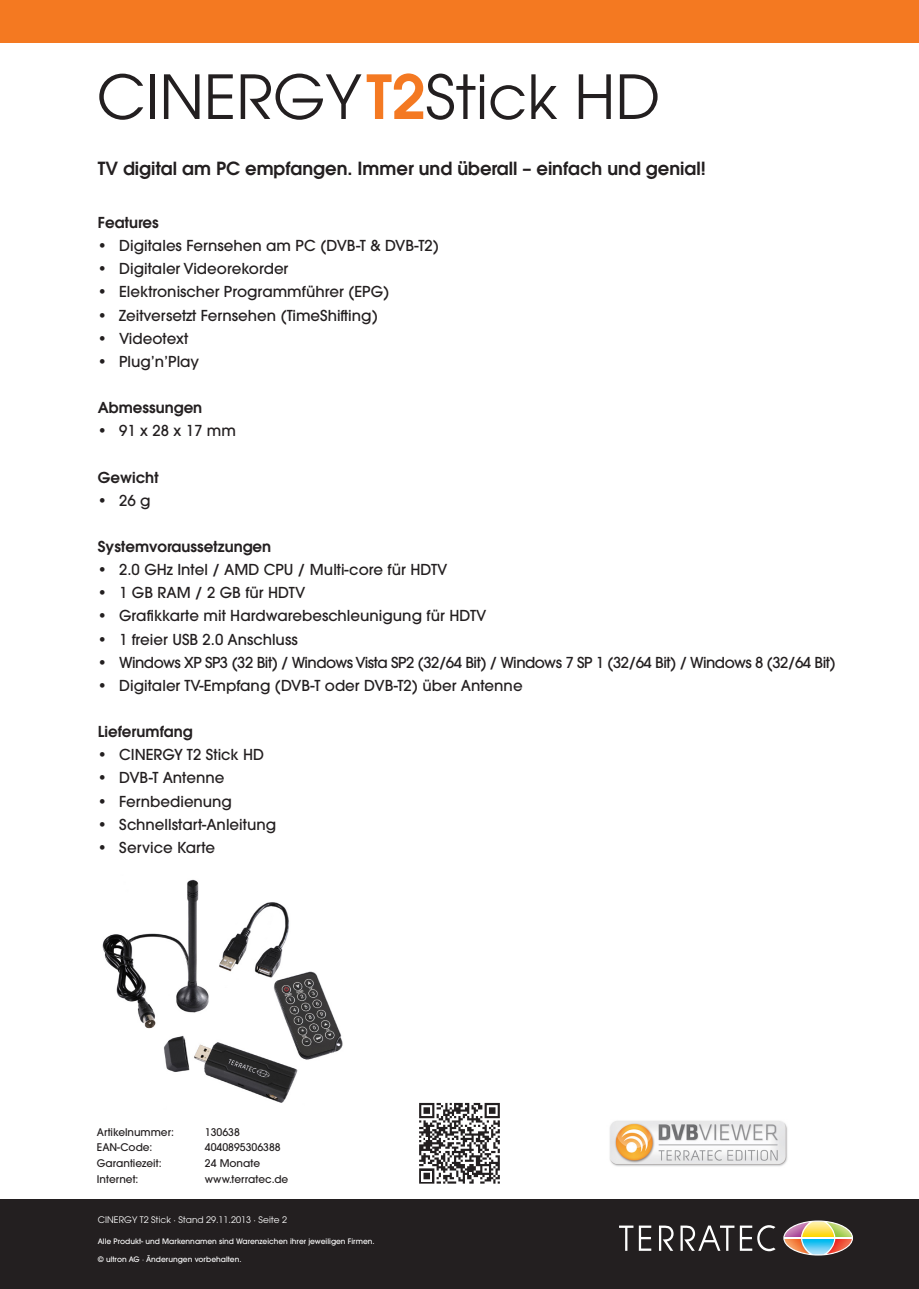
<style>
.page{position:relative;width:919px;height:1289px;background:#fff}
.page>*{position:absolute;margin:0;border:0;box-sizing:border-box;transform-origin:0 0}
.t1{font:60.3px "ITC Avant Garde Pro";color:#231f20}
.t2{font:600 18px "ITC Avant Garde Pro";color:#231f20}
.Texte_Aufzählung{font:500 15px "ITC Avant Garde Pro";color:#231f20}
.Texte_Aufzählung-2{font:500 15px "ITC Avant Garde Pro";letter-spacing:-.035em;color:#231f20}
.Texte_Aufzählung-3{font:600 15px "ITC Avant Garde Pro";color:#231f20}
.Texte_Aufzählung-4{font:500 15px "ITC Avant Garde Pro";letter-spacing:.295em;color:#231f20}
.Texte_Aufzählung-5{font:500 10.5px "ITC Avant Garde Pro";color:#231f20}
.t3{font:9px "ITC Avant Garde Pro";color:#fff}
.t4{font:500 7.5px "ITC Avant Garde Pro";color:#fff}
.s1{font-weight:600;color:#f47922}
</style>
<div class="page">
<div style="left:0;top:1199px;width:918px;height:89px;background:#231f20"></div>
<div style="left:0;top:0;width:918px;height:43px;background:#f47921"></div>
<svg style="left:619px;top:1225px;width:32px;height:25px"></svg>
<svg style="left:659px;top:1225px;width:14px;height:25px"></svg>
<svg style="left:680px;top:1225px;width:95px;height:26px"></svg>
<svg style="left:783px;top:1220px;width:70px;height:35px"></svg>
<svg style="left:419px;top:1183px;width:81px;height:1px"></svg>
<svg style="left:419px;top:1102px;width:81px;height:81px"></svg>
<img style="left:609px;top:1120px;width:179px;height:47px">
<img style="left:102px;top:879px;width:241px;height:224px">
<p class="t1" style="left:97px;top:59px;width:565px">CINERGY<span class="s1">T2</span>Stick HD</p>
<p class="t2" style="left:98px;top:157px;width:609px">TV digital am PC empfangen. Immer und überall – einfach und genial!</p>
<p class="Texte_Aufzählung-3" style="left:98px;top:213px;width:62px">Features</p>
<p class="Texte_Aufzählung" style="left:98px;top:236px;width:342px">• Digitales Fernsehen am PC (DVB-T &amp; DVB-T2)</p>
<p class="Texte_Aufzählung" style="left:98px;top:259px;width:192px">• Digitaler Videorekorder</p>
<p class="Texte_Aufzählung" style="left:98px;top:282px;width:293px">• Elektronischer Programmführer (EPG)</p>
<p class="Texte_Aufzählung" style="left:98px;top:305px;width:281px">• Zeitversetzt Fernsehen (TimeShifting)</p>
<p class="Texte_Aufzählung" style="left:98px;top:329px;width:92px">• Videotext</p>
<p class="Texte_Aufzählung" style="left:98px;top:352px;width:103px">• Plug’n’Play</p>
<p class="Texte_Aufzählung-3" style="left:98px;top:398px;width:106px">Abmessungen</p>
<p class="Texte_Aufzählung-4" style="left:98px;top:421px;width:140px">• 91x28x17mm</p>
<p class="Texte_Aufzählung-3" style="left:98px;top:467px;width:62px">Gewicht</p>
<p class="Texte_Aufzählung" style="left:98px;top:490px;width:54px">• 26 g</p>
<p class="Texte_Aufzählung-3" style="left:98px;top:536px;width:175px">Systemvoraussetzungen</p>
<p class="Texte_Aufzählung" style="left:98px;top:560px;width:351px">• 2.0 GHz Intel / AMD CPU / Multi-core für HDTV</p>
<p class="Texte_Aufzählung" style="left:98px;top:583px;width:209px">• 1 GB RAM / 2 GB für HDTV</p>
<p class="Texte_Aufzählung" style="left:98px;top:606px;width:390px">• Grafikkarte mit Hardwarebeschleunigung für HDTV</p>
<p class="Texte_Aufzählung" style="left:98px;top:629px;width:201px">• 1 freier USB 2.0 Anschluss</p>
<p class="Texte_Aufzählung-2" style="left:98px;top:652px;width:739px">• Windows XP SP3 (32 Bit) / Windows Vista SP2 (32/64 Bit) / Windows 7 SP 1 (32/64 Bit) / Windows 8 (32/64 Bit)</p>
<p class="Texte_Aufzählung" style="left:98px;top:675px;width:426px">• Digitaler TV-Empfang (DVB-T oder DVB-T2) über Antenne</p>
<p class="Texte_Aufzählung-3" style="left:98px;top:721px;width:96px">Lieferumfang</p>
<p class="Texte_Aufzählung" style="left:98px;top:745px;width:168px">• CINERGY T2 Stick HD</p>
<p class="Texte_Aufzählung" style="left:98px;top:768px;width:128px">• DVB-T Antenne</p>
<p class="Texte_Aufzählung" style="left:98px;top:791px;width:135px">• Fernbedienung</p>
<p class="Texte_Aufzählung" style="left:98px;top:814px;width:180px">• Schnellstart-Anleitung</p>
<p class="Texte_Aufzählung" style="left:98px;top:837px;width:119px">• Service Karte</p>
<p class="Texte_Aufzählung-5" style="left:97px;top:1125px;width:79px">Artikelnummer:</p>
<p class="Texte_Aufzählung-5" style="left:205px;top:1125px;width:36px">130638</p>
<p class="Texte_Aufzählung-5" style="left:97px;top:1140px;width:57px">EAN-Code:</p>
<p class="Texte_Aufzählung-5" style="left:205px;top:1140px;width:77px">4040895306388</p>
<p class="Texte_Aufzählung-5" style="left:97px;top:1156px;width:66px">Garantiezeit:</p>
<p class="Texte_Aufzählung-5" style="left:205px;top:1156px;width:57px">24 Monate</p>
<p class="Texte_Aufzählung-5" style="left:97px;top:1172px;width:43px">Internet:</p>
<p class="Texte_Aufzählung-5" style="left:205px;top:1172px;width:85px">www.terratec.de</p>
<p class="t3" style="left:98px;top:1213px;width:191px">CINERGY T2 Stick · Stand 29.11.2013 · Seite 2</p>
<p class="t4" style="left:98px;top:1235px;width:278px">Alle Produkt- und Markennamen sind Warenzeichen ihrer jeweiligen Firmen.</p>
<p class="t4" style="left:98px;top:1253px;width:145px">© ultron AG · Änderungen vorbehalten.</p>
</div>
